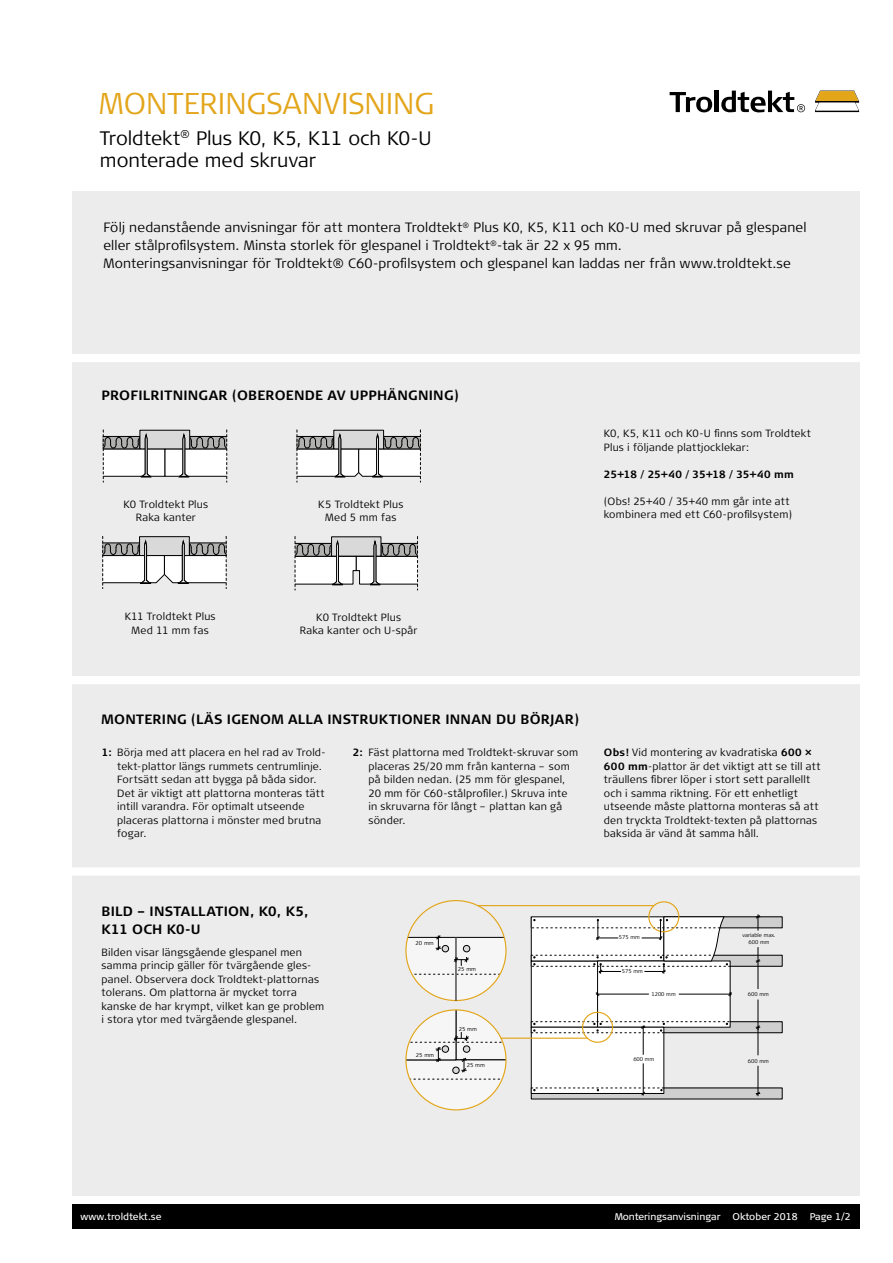
<style>
.page{position:relative;width:893px;height:1263px;background:#fff}
.page>*{position:absolute;margin:0;border:0;box-sizing:border-box;transform-origin:0 0}
.t1{font:300 30px "Signa Column";letter-spacing:-.005em;color:#e3a51a}
.t2{font:300 19.5px/22.5px "Signa Column";color:#000}
.t3{font:300 13.5px/18px "Signa Column";letter-spacing:.01em;color:#000}
.t4{font:700 13.5px/18px "Signa Column";letter-spacing:.02em;color:#000}
.t5{font:300 10.5px/13.5px "Signa Column";letter-spacing:.02em;color:#000}
.t6{font:700 10.5px "Signa Column";letter-spacing:-.005em;color:#000}
.t7{font:9.75px "Signa Column";color:#fff}
.t8{font:300 5.55px "Signa Column";color:#000}
.t9{font:300 5.4px/7.1px "Signa Column";color:#000;text-align:center}
.s1{font-weight:700}
</style>
<div class="page">
<svg style="left:815px;top:91px;width:44px;height:21px"></svg>
<svg style="left:669px;top:92px;width:43px;height:20px"></svg>
<hr style="left:714px;top:91px;width:4px;height:21px;background:#000">
<svg style="left:721px;top:91px;width:84px;height:21px"></svg>
<div style="left:72px;top:1204px;width:787px;height:25px;background:#000"></div>
<div style="left:72px;top:191px;width:787px;height:1005px;background:#ececec"></div>
<div style="left:0;top:676px;width:892px;height:8px;background:#fff"></div>
<div style="left:140px;top:430px;width:50px;height:19px;background:#d9d9d9"></div>
<div style="left:140px;top:430px;width:50px;height:19px;border:1px solid #000"></div>
<div style="left:103px;top:449px;width:62px;height:27px;background:#fff"></div>
<div style="left:103px;top:449px;width:62px;height:28px;border:1px solid #000"></div>
<div style="left:165px;top:449px;width:62px;height:27px;background:#fff"></div>
<svg style="left:102px;top:430px;width:49px;height:52px"></svg>
<svg style="left:179px;top:430px;width:48px;height:52px"></svg>
<svg style="left:296px;top:430px;width:125px;height:52px"></svg>
<svg style="left:102px;top:536px;width:125px;height:53px"></svg>
<div style="left:0;top:354px;width:892px;height:8px;background:#fff"></div>
<svg style="left:294px;top:536px;width:124px;height:54px"></svg>
<div style="left:0;top:867px;width:892px;height:9px;background:#fff"></div>
<div style="left:531px;top:1088px;width:251px;height:11px;background:#cfcfcf"></div>
<div style="left:531px;top:1022px;width:251px;height:11px;background:#cfcfcf"></div>
<div style="left:531px;top:1022px;width:251px;height:11px;border:1px solid #000"></div>
<div style="left:531px;top:955px;width:251px;height:11px;background:#cfcfcf"></div>
<div style="left:531px;top:955px;width:251px;height:11px;border:1px solid #000"></div>
<div style="left:531px;top:917px;width:251px;height:11px;background:#cfcfcf"></div>
<div style="left:531px;top:961px;width:66px;height:66px;background:#fff"></div>
<div style="left:531px;top:961px;width:66px;height:66px;border:1px solid #000"></div>
<div style="left:597px;top:961px;width:133px;height:66px;background:#fff"></div>
<div style="left:531px;top:1027px;width:132px;height:66px;background:#fff"></div>
<div style="left:531px;top:1027px;width:133px;height:67px;border:1px solid #000"></div>
<div style="left:582px;top:1012px;width:31px;height:31px;border:1px solid #e3a51a;border-radius:50%"></div>
<div style="left:648px;top:901px;width:31px;height:31px;border:1px solid #e3a51a;border-radius:50%"></div>
<hr style="left:478px;top:905px;width:175px;height:1px;background:#e3a51a">
<hr style="left:501px;top:1038px;width:86px;height:1px;background:#e3a51a">
<hr style="left:678px;top:994px;width:53px;height:1px;background:#000">
<hr style="left:596px;top:994px;width:53px;height:1px;background:#000">
<hr style="left:643px;top:1025px;width:1px;height:30px;background:#000">
<hr style="left:643px;top:1063px;width:1px;height:33px;background:#000">
<hr style="left:757px;top:1000px;width:1px;height:30px;background:#000">
<hr style="left:757px;top:1066px;width:1px;height:30px;background:#000">
<svg style="left:531px;top:1021px;width:199px;height:13px"></svg>
<svg style="left:531px;top:1088px;width:132px;height:7px"></svg>
<svg style="left:755px;top:1025px;width:5px;height:30px"></svg>
<svg style="left:755px;top:947px;width:5px;height:42px"></svg>
<svg style="left:755px;top:914px;width:5px;height:17px"></svg>
<svg style="left:728px;top:992px;width:4px;height:4px"></svg>
<svg style="left:595px;top:992px;width:4px;height:4px"></svg>
<svg style="left:406px;top:1010px;width:100px;height:100px"></svg>
<svg style="left:406px;top:935px;width:100px;height:66px"></svg>
<svg style="left:531px;top:916px;width:199px;height:58px"></svg>
<h1 class="t1" style="left:99px;top:90px;width:336px">MONTERINGSANVISNING</h1>
<h2 class="t2" style="left:100px;top:128px;width:333px">Troldtekt<sup>®</sup> Plus K0, K5, K11 och K0-U monterade med skruvar</h2>
<p class="t3" style="left:103px;top:219px;width:704px">Följ nedanstående anvisningar för att montera Troldtekt<sup>®</sup> Plus K0, K5, K11 och K0-U med skruvar på glespanel eller stålprofilsystem. Minsta storlek för glespanel i Troldtekt<sup>®</sup>-tak är 22 x 95 mm.<br>Monteringsanvisningar för Troldtekt® C60-profilsystem och glespanel kan laddas ner från www.troldtekt.se</p>
<p class="t4" style="left:102px;top:386px;width:358px">PROFILRITNINGAR (OBEROENDE AV UPPHÄNGNING)</p>
<p class="t5" style="left:123px;top:498px;width:86px;text-align:center">K0 Troldtekt Plus<br>Raka kanter</p>
<p class="t5" style="left:318px;top:498px;width:87px;text-align:center">K5 Troldtekt Plus<br>Med 5 mm fas</p>
<p class="t5" style="left:604px;top:428px;width:208px">K0, K5, K11 och K0-U finns som Troldtekt<br>Plus i följande plattjocklekar:</p>
<p class="t6" style="left:604px;top:468px;width:191px">25+18 / 25+40 / 35+18 / 35+40 mm</p>
<p class="t5" style="left:604px;top:495px;width:190px">(Obs! 25+40 / 35+40 mm går inte att kombinera med ett C60-profilsystem)</p>
<p class="t5" style="left:125px;top:610px;width:92px;text-align:center">K11 Troldtekt Plus<br>Med 11 mm fas</p>
<p class="t5" style="left:300px;top:611px;width:119px;text-align:center">K0 Troldtekt Plus<br>Raka kanter och U-spår</p>
<p class="t4" style="left:102px;top:711px;width:479px">MONTERING (LÄS IGENOM ALLA INSTRUKTIONER INNAN DU BÖRJAR)</p>
<p class="t5" style="left:117px;top:746px;width:210px;text-indent:-15px"><span class="s1">1:</span> Börja med att placera en hel rad av Trold&shy;tekt-plattor längs rummets centrumlinje.<br>Fortsätt sedan att bygga på båda sidor.<br>Det är viktigt att plattorna monteras tätt intill varandra. För optimalt utseende placeras plattorna i mönster med brutna fogar.</p>
<p class="t5" style="left:368px;top:746px;width:211px;text-indent:-15px"><span class="s1">2:</span> Fäst plattorna med Troldtekt-skruvar som placeras 25/20 mm från kanterna – som på bilden nedan. (25 mm för glespanel, 20 mm för C60-stålprofiler.) Skruva inte in skruvarna för långt – plattan kan gå sönder.</p>
<p class="t5" style="left:604px;top:746px;width:218px"><span class="s1">Obs!</span> Vid montering av kvadratiska <span class="s1">600 × 600 mm</span>-plattor är det viktigt att se till att träullens fibrer löper i stort sett parallellt och i samma riktning. För ett enhetligt utseende måste plattorna monteras så att den tryckta Troldtekt-texten på plattornas baksida är vänd åt samma håll.</p>
<p class="t4" style="left:102px;top:902px;width:209px">BILD – INSTALLATION, K0, K5,<br>K11 OCH K0-U</p>
<p class="t5" style="left:102px;top:946px;width:224px">Bilden visar längsgående glespanel men samma princip gäller för tvärgående gles&shy;panel. Observera dock Troldtekt-plattornas tolerans. Om plattorna är mycket torra kanske de har krympt, vilket kan ge problem i stora ytor med tvärgående glespanel.</p>
<p class="t7" style="left:81px;top:1212px;width:82px">www.troldtekt.se</p>
<p class="t8" style="left:415px;top:940px;width:20px">20 mm</p>
<p class="t8" style="left:416px;top:1051px;width:20px">25 mm</p>
<p class="t8" style="left:458px;top:966px;width:20px">25 mm</p>
<p class="t8" style="left:458px;top:1026px;width:20px">25 mm</p>
<p class="t8" style="left:466px;top:1062px;width:20px">25 mm</p>
<p class="t9" style="left:618px;top:934px;width:22px">575 mm</p>
<p class="t9" style="left:621px;top:967px;width:22px">575 mm</p>
<p class="t9" style="left:651px;top:990px;width:26px">1200 mm</p>
<p class="t9" style="left:742px;top:932px;width:34px">variable max.<br>600 mm</p>
<p class="t9" style="left:747px;top:991px;width:22px">600 mm</p>
<p class="t9" style="left:633px;top:1056px;width:22px">600 mm</p>
<p class="t9" style="left:747px;top:1057px;width:22px">600 mm</p>
<p class="t7" style="left:614px;top:1212px;width:237px">Monteringsanvisningar Oktober 2018 Page 1/2</p>
</div>
